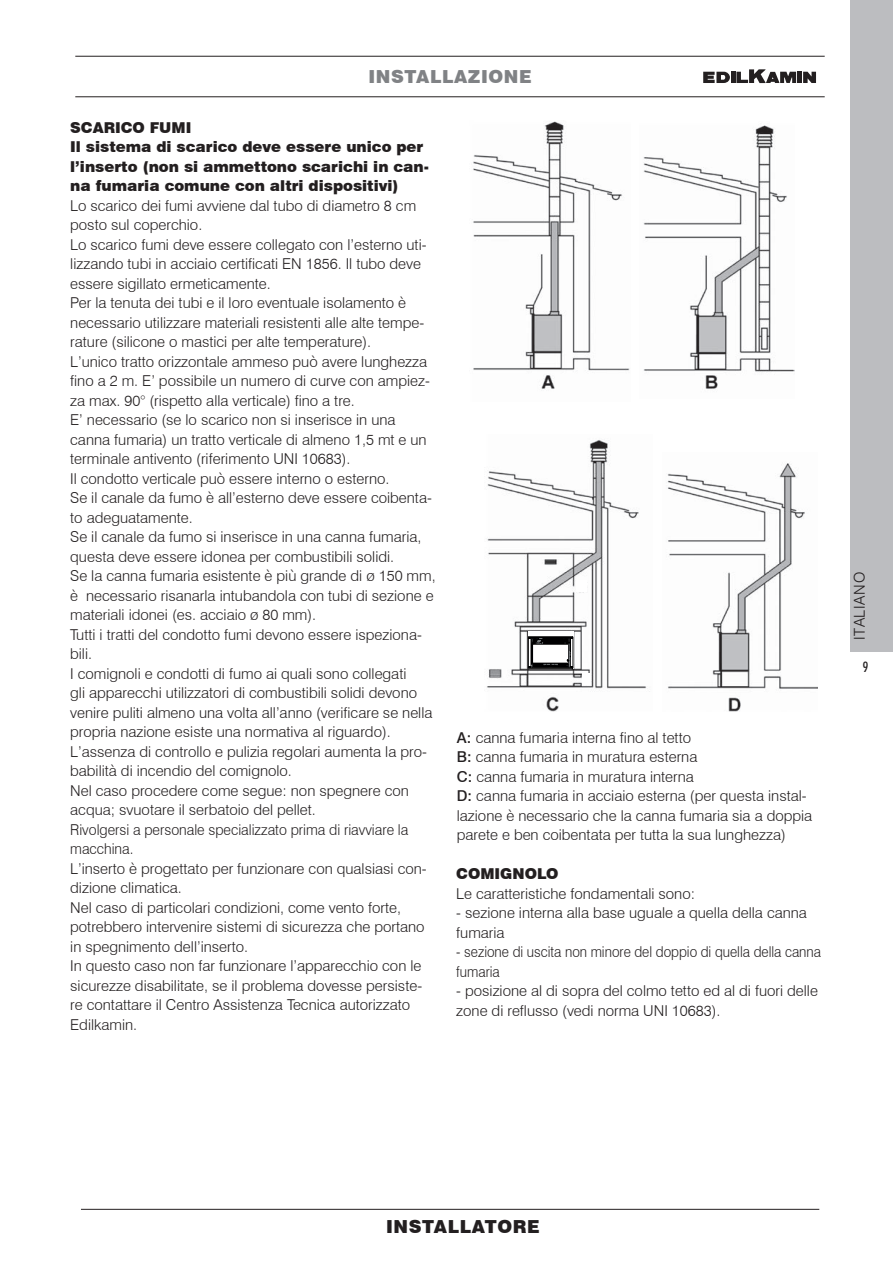
<style>
.page{position:relative;width:893px;height:1263px;background:#fff}
.page>*{position:absolute;margin:0;border:0;box-sizing:border-box;transform-origin:0 0}
.t1{font:900 18px "Swiss 721 BT";letter-spacing:.03em;color:#808285}
.t2{font:900 18px "Swiss 721 BT";letter-spacing:.03em;color:#231f20}
.t3{font:300 15px/19.5px "Swiss 721 BT";color:#231f20}
.t4{font:900 15px/19.5px "Swiss 721 BT";color:#231f20}
.t5{font:300 15px/19.5px "Swiss 721 BT";color:#231f20;scale:.9 1}
.t6{font:300 15px "Swiss 721 BT";letter-spacing:.05em;color:#231f20}
.t7{font:500 condensed 14.25px "Futura BT";color:#231f20}
.t8{font:2.55px "Arial";color:#202425}
.s1{font-weight:500}
</style>
<div class="page">
<div style="left:850px;top:0;width:43px;height:652px;background:#bcbdc0"></div>
<img style="left:643px;top:125px;width:152px;height:264px">
<img style="left:473px;top:121px;width:157px;height:268px">
<img style="left:667px;top:463px;width:150px;height:249px">
<img style="left:487px;top:440px;width:163px;height:272px">
<div style="left:582px;top:674px;width:9px;height:11px;background:#fff"></div>
<div style="left:576px;top:581px;width:10px;height:11px;background:#fff"></div>
<div style="left:528px;top:631px;width:45px;height:38px;background:linear-gradient(to right,#fff,#fff)"></div>
<svg style="left:528px;top:637px;width:45px;height:31px"></svg>
<hr style="left:75px;top:56px;width:750px;height:1px;background:#231f20">
<hr style="left:75px;top:96px;width:750px;height:1px;background:#231f20">
<div style="left:797px;top:72px;width:5px;height:11px;background:#231f20"></div>
<hr style="left:731px;top:72px;width:4px;height:11px;background:#231f20">
<svg style="left:703px;top:72px;width:27px;height:11px"></svg>
<svg style="left:736px;top:69px;width:60px;height:14px"></svg>
<svg style="left:803px;top:72px;width:13px;height:11px"></svg>
<hr style="left:81px;top:1209px;width:738px;height:1px;background:#231f20">
<p class="t1" style="left:368px;top:65px;width:165px">INSTALLAZIONE</p>
<p class="t4" style="left:70px;top:117px;width:360px">SCARICO FUMI<br>Il sistema di scarico deve essere unico per l’inserto (non si ammettono scarichi in can&shy;na fumaria comune con altri dispositivi)</p>
<p class="t3" style="left:70px;top:195px;width:367px">Lo scarico dei fumi avviene dal tubo di diametro 8 cm posto sul coperchio.<br>Lo scarico fumi deve essere collegato con l’esterno uti&shy;lizzando tubi in acciaio certificati EN 1856. Il tubo deve essere sigillato ermeticamente.<br>Per la tenuta dei tubi e il loro eventuale isolamento è necessario utilizzare materiali resistenti alle alte tempe&shy;rature (silicone o mastici per alte temperature).<br>L’unico tratto orizzontale ammeso può avere lunghezza fino a 2 m. E’ possibile un numero di curve con ampiez&shy;za max. 90° (rispetto alla verticale) fino a tre.<br>E’ necessario (se lo scarico non si inserisce in una canna fumaria) un tratto verticale di almeno 1,5 mt e un terminale antivento (riferimento UNI 10683).<br>Il condotto verticale può essere interno o esterno.<br>Se il canale da fumo è all’esterno deve essere coibenta&shy;to adeguatamente.<br>Se il canale da fumo si inserisce in una canna fumaria, questa deve essere idonea per combustibili solidi.<br>Se la canna fumaria esistente è più grande di ø 150 mm, è necessario risanarla intubandola con tubi di sezione e materiali idonei (es. acciaio ø 80 mm).<br>Tutti i tratti del condotto fumi devono essere ispeziona&shy;bili.<br>I comignoli e condotti di fumo ai quali sono collegati<br>gli apparecchi utilizzatori di combustibili solidi devono venire puliti almeno una volta all’anno (verificare se nella propria nazione esiste una normativa al riguardo).<br>L’assenza di controllo e pulizia regolari aumenta la pro&shy;babilità di incendio del comignolo.<br>Nel caso procedere come segue: non spegnere con acqua; svuotare il serbatoio del pellet.<br>Rivolgersi a personale specializzato prima di riavviare la macchina.<br>L’inserto è progettato per funzionare con qualsiasi con&shy;dizione climatica.<br>Nel caso di particolari condizioni, come vento forte, potrebbero intervenire sistemi di sicurezza che portano in spegnimento dell’inserto.<br>In questo caso non far funzionare l’apparecchio con le sicurezze disabilitate, se il problema dovesse persiste&shy;re contattare il Centro Assistenza Tecnica autorizzato Edilkamin.</p>
<p class="t3" style="left:457px;top:728px;width:357px"><span class="s1">A:</span> canna fumaria interna fino al tetto<br><span class="s1">B:</span> canna fumaria in muratura esterna<br><span class="s1">C:</span> canna fumaria in muratura interna<br><span class="s1">D:</span> canna fumaria in acciaio esterna (per questa instal&shy;lazione è necessario che la canna fumaria sia a doppia parete e ben coibentata per tutta la sua lunghezza)</p>
<p class="t8" style="left:549px;top:737px;width:4px">74</p>
<p class="t4" style="left:456px;top:864px;width:104px">COMIGNOLO</p>
<p class="t3" style="left:456px;top:883px;width:240px">Le caratteristiche fondamentali sono:</p>
<p class="t3" style="left:456px;top:903px;width:352px">- sezione interna alla base uguale a quella della canna fumaria</p>
<p class="t5" style="left:456px;top:942px;width:407px">- sezione di uscita non minore del doppio di quella della canna fumaria</p>
<p class="t3" style="left:456px;top:981px;width:363px">- posizione al di sopra del colmo tetto ed al di fuori delle zone di reflusso (vedi norma UNI 10683).</p>
<p class="t6" style="left:850px;top:640px;width:70px;rotate:-90deg">ITALIANO</p>
<p class="t7" style="left:863px;top:658px;width:7px">9</p>
<p class="t2" style="left:386px;top:1216px;width:155px">INSTALLATORE</p>
</div>
